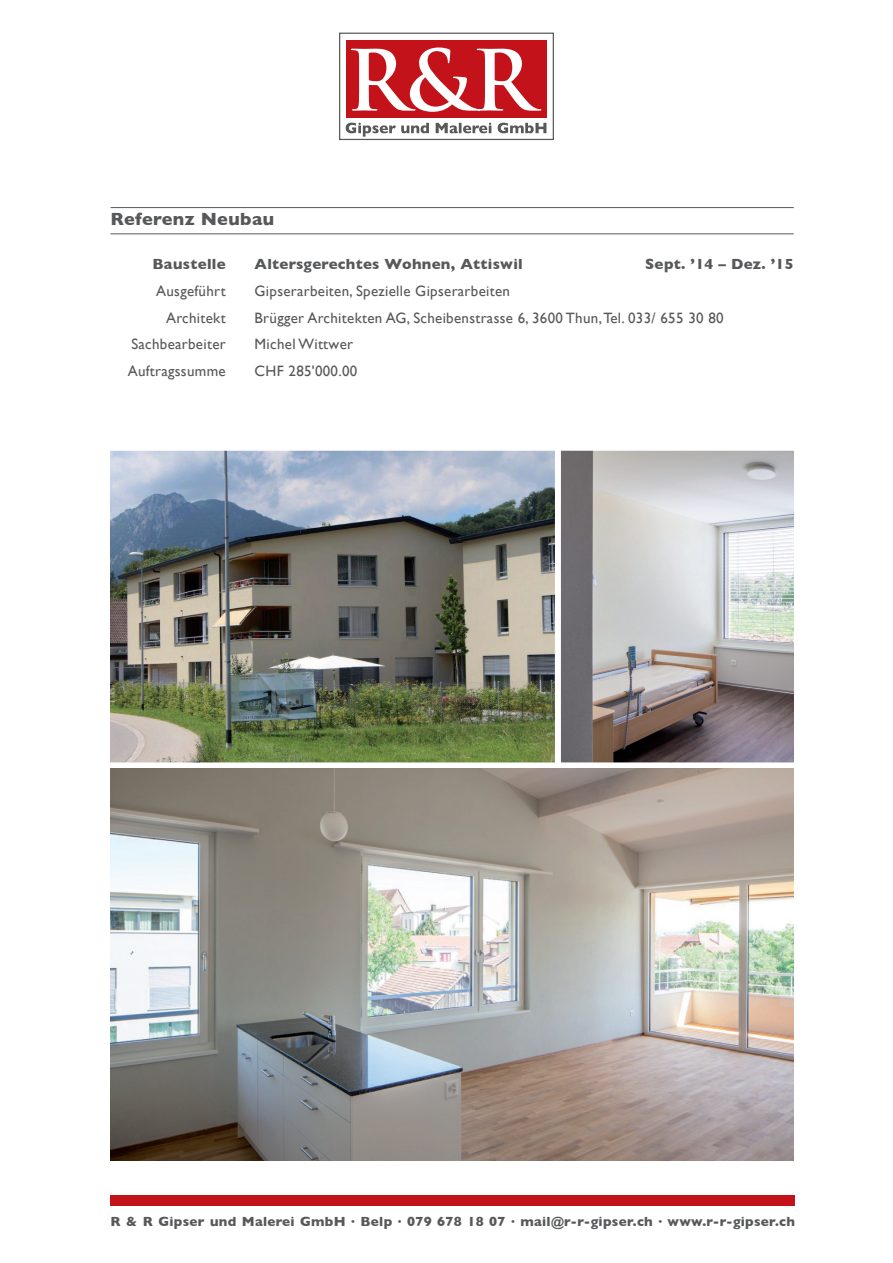
<style>
.page{position:relative;width:893px;height:1263px;background:#fff}
.page>*{position:absolute;margin:0;border:0;box-sizing:border-box;transform-origin:0 0}
.t1{font:700 18px "Gill Sans";letter-spacing:.02em;color:#57585a}
.t2{font:15px/26.5px "Gill Sans";letter-spacing:.02em;color:#57585a;text-align:right}
.t3{font:700 15px "Gill Sans";letter-spacing:.02em;color:#57585a}
.t4{font:700 13.5px "Gill Sans";letter-spacing:.02em;color:#57585a}
</style>
<div class="page">
<div style="left:111px;top:1196px;width:684px;height:10px;background:#c4121a"></div>
<img style="left:111px;top:451px;width:683px;height:311px">
<div style="left:339px;top:33px;width:215px;height:107px;background:#fff;border:1px solid #57585a"></div>
<div style="left:346px;top:40px;width:201px;height:77px;background:#c4121a"></div>
<svg style="left:346px;top:123px;width:200px;height:14px"></svg>
<svg style="left:351px;top:47px;width:190px;height:65px"></svg>
<hr style="left:111px;top:207px;width:683px;height:1px;background:#57585a">
<hr style="left:111px;top:233px;width:683px;height:1px;background:#57585a">
<div style="left:555px;top:441px;width:6px;height:324px;background:#fff"></div>
<img style="left:111px;top:768px;width:683px;height:393px">
<p class="t1" style="left:111px;top:205px;width:165px">Referenz Neubau</p>
<p class="t3" style="left:152px;top:252px;width:75px">Baustelle</p>
<p class="t3" style="left:255px;top:252px;width:270px">Altersgerechtes Wohnen, Attiswil</p>
<p class="t3" style="left:645px;top:252px;width:150px">Sept. ’14 – Dez. ’15</p>
<p class="t2" style="left:128px;top:277px;width:99px">Ausgeführt<br>Architekt<br>Sachbearbeiter<br>Auftragssumme</p>
<p class="t2" style="left:255px;top:277px;width:471px;text-align:left">Gipserarbeiten, Spezielle Gipserarbeiten<br>Brügger Architekten AG, Scheibenstrasse 6, 3600 Thun,Tel. 033/ 655 30 80<br>Michel Wittwer<br>CHF 285'000.00</p>
<p class="t4" style="left:111px;top:1210px;width:686px">R &amp; R Gipser und Malerei GmbH · Belp · 079 678 18 07 · mail@r-r-gipser.ch · www.r-r-gipser.ch</p>
</div>
